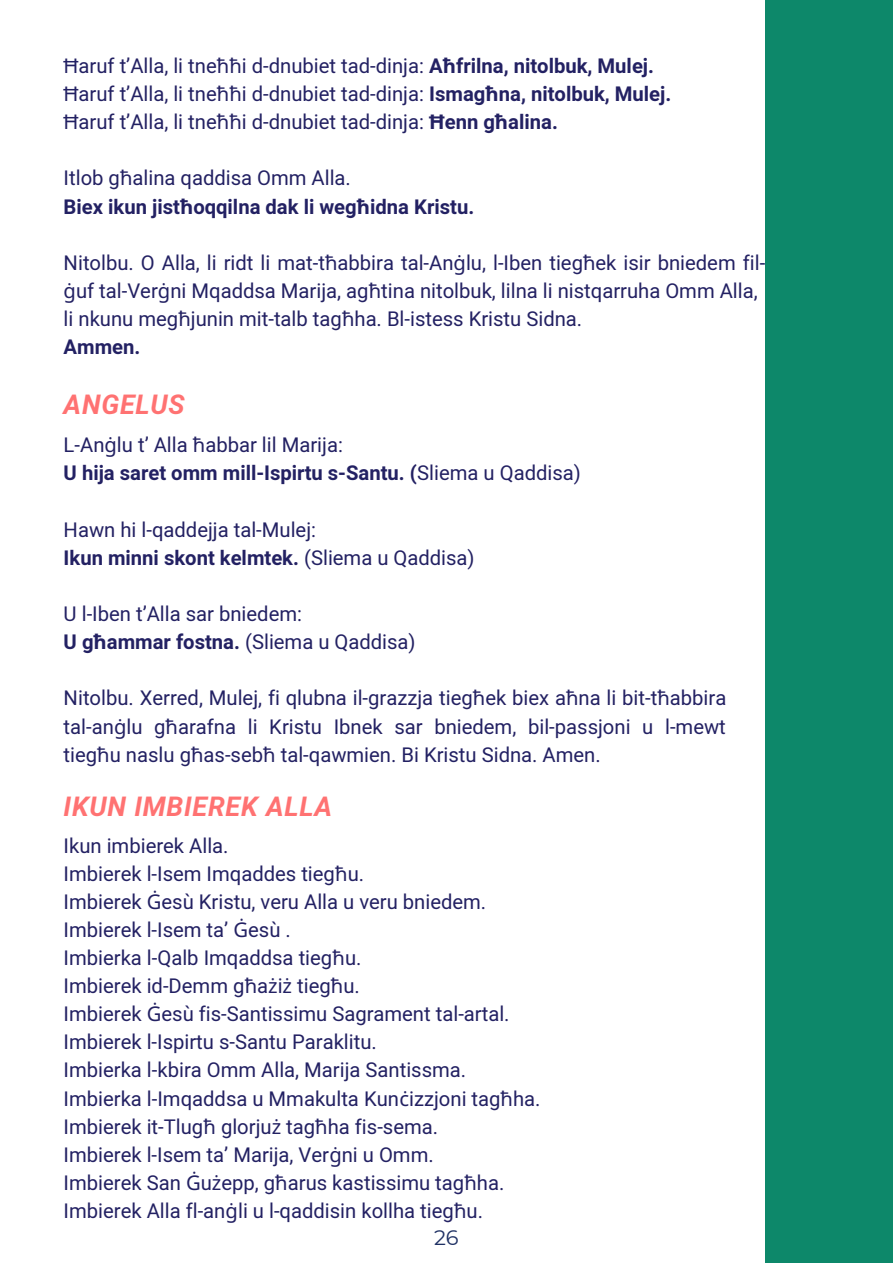
<style>
.page{position:relative;width:893px;height:1264px;background:#fff}
.page>*{position:absolute;margin:0;border:0;box-sizing:border-box;transform-origin:0 0}
.t1{font:italic 700 27px "Mardoto";letter-spacing:.03em;color:#ff7272}
.t2{font:21px "Montserrat";color:#1f3164}
.t3{font:20.25px/28px "Mardoto";color:#232163}
.t4{font:700 20.25px "Mardoto";color:#232163}
.s1{font-family:"Noto Sans"}
.s2{font-weight:700}
.s3{font-family:"Noto Sans";font-weight:700}
.s4{font-weight:400}
</style>
<div class="page">
<div style="left:765px;top:0;width:127px;height:1262px;background:#0d886a"></div>
<p class="t3" style="left:64px;top:52px;width:592px"><span class="s1">Ħ</span>aruf t’Alla, li tne<span class="s1">ħħ</span>i d-dnubiet tad-dinja: <span class="s2">A</span><span class="s3">ħ</span><span class="s2">frilna, nitolbuk, Mulej.</span></p>
<p class="t3" style="left:64px;top:80px;width:609px"><span class="s1">Ħ</span>aruf t’Alla, li tne<span class="s1">ħħ</span>i d-dnubiet tad-dinja: <span class="s2">Ismag</span><span class="s3">ħ</span><span class="s2">na, nitolbuk, Mulej.</span></p>
<p class="t3" style="left:64px;top:108px;width:495px"><span class="s1">Ħ</span>aruf t’Alla, li tne<span class="s1">ħħ</span>i d-dnubiet tad-dinja: <span class="s3">Ħ</span><span class="s2">enn g</span><span class="s3">ħ</span><span class="s2">alina.</span></p>
<p class="t3" style="left:64px;top:164px;width:289px">Itlob g<span class="s1">ħ</span>alina qaddisa Omm Alla.</p>
<p class="t4" style="left:64px;top:195px;width:412px">Biex ikun jist<span class="s1">ħ</span>oqqilna dak li weg<span class="s1">ħ</span>idna Kristu.</p>
<p class="t3" style="left:64px;top:249px;width:703px">Nitolbu. O Alla, li ridt li mat-t<span class="s1">ħ</span>abbira tal-An<span class="s1">ġ</span>lu, l-Iben tieg<span class="s1">ħ</span>ek isir bniedem fil&shy;<span class="s1">ġ</span>uf tal-Ver<span class="s1">ġ</span>ni Mqaddsa Marija, ag<span class="s1">ħ</span>tina nitolbuk, lilna li nistqarruha Omm Alla,</p>
<p class="t3" style="left:64px;top:305px;width:520px">li nkunu meg<span class="s1">ħ</span>junin mit-talb tag<span class="s1">ħ</span>ha. Bl-istess Kristu Sidna.</p>
<p class="t4" style="left:64px;top:335px;width:78px">Ammen.</p>
<p class="t1" style="left:64px;top:388px;width:122px">ANGELUS</p>
<p class="t3" style="left:64px;top:431px;width:281px">L-An<span class="s1">ġ</span>lu t’ Alla <span class="s1">ħ</span>abbar lil Marija:</p>
<p class="t4" style="left:64px;top:461px;width:518px">U hija saret omm mill-Ispirtu s-Santu. (<span class="s4">Sliema u Qaddisa)</span></p>
<p class="t3" style="left:64px;top:516px;width:254px">Hawn hi l-qaddejja tal-Mulej:</p>
<p class="t4" style="left:64px;top:546px;width:412px">Ikun minni skont kelmtek. <span class="s4">(Sliema u Qaddisa)</span></p>
<p class="t3" style="left:64px;top:600px;width:240px">U l-Iben t’Alla sar bniedem:</p>
<p class="t3" style="left:64px;top:628px;width:353px"><span class="s2">U g</span><span class="s3">ħ</span><span class="s2">ammar fostna.</span> (Sliema u Qaddisa)</p>
<p class="t3" style="left:64px;top:684px;width:664px;text-align:justify">Nitolbu. Xerred, Mulej, fi qlubna il-grazzja tieg<span class="s1">ħ</span>ek biex a<span class="s1">ħ</span>na li bit-t<span class="s1">ħ</span>abbira tal-an<span class="s1">ġ</span>lu g<span class="s1">ħ</span>arafna li Kristu Ibnek sar bniedem, bil-passjoni u l-mewt tieg<span class="s1">ħ</span>u naslu g<span class="s1">ħ</span>as-seb<span class="s1">ħ</span> tal-qawmien. Bi Kristu Sidna. Amen.</p>
<p class="t1" style="left:64px;top:791px;width:270px">IKUN IMBIEREK ALLA</p>
<p class="t3" style="left:64px;top:831px;width:166px">Ikun imbierek Alla.</p>
<p class="t3" style="left:64px;top:859px;width:302px">Imbierek l-Isem Imqaddes tieg<span class="s1">ħ</span>u.</p>
<p class="t3" style="left:64px;top:887px;width:424px">Imbierek <span class="s1">Ġ</span>esù Kristu, veru Alla u veru bniedem.</p>
<p class="t3" style="left:64px;top:915px;width:229px">Imbierek l-Isem ta’ <span class="s1">Ġ</span>esù .</p>
<p class="t3" style="left:64px;top:944px;width:299px">Imbierka l-Qalb Imqaddsa tieg<span class="s1">ħ</span>u.</p>
<p class="t3" style="left:64px;top:972px;width:297px">Imbierek id-Demm g<span class="s1">ħ</span>a<span class="s1">ż</span>i<span class="s1">ż</span> tieg<span class="s1">ħ</span>u.</p>
<p class="t3" style="left:64px;top:1000px;width:447px">Imbierek <span class="s1">Ġ</span>esù fis-Santissimu Sagrament tal-artal.</p>
<p class="t3" style="left:64px;top:1028px;width:315px">Imbierek l-Ispirtu s-Santu Paraklitu.</p>
<p class="t3" style="left:64px;top:1056px;width:404px">Imbierka l-kbira Omm Alla, Marija Santissma.</p>
<p class="t3" style="left:64px;top:1084px;width:478px">Imbierka l-Imqaddsa u Mmakulta Kun<span class="s1">ċ</span>izzjoni tag<span class="s1">ħ</span>ha.</p>
<p class="t3" style="left:64px;top:1112px;width:376px">Imbierek it-Tlug<span class="s1">ħ</span> glorju<span class="s1">ż</span> tag<span class="s1">ħ</span>ha fis-sema.</p>
<p class="t3" style="left:64px;top:1140px;width:371px">Imbierek l-Isem ta’ Marija, Ver<span class="s1">ġ</span>ni u Omm.</p>
<p class="t3" style="left:64px;top:1168px;width:442px">Imbierek San <span class="s1">Ġ</span>u<span class="s1">ż</span>epp, g<span class="s1">ħ</span>arus kastissimu tag<span class="s1">ħ</span>ha.</p>
<p class="t3" style="left:64px;top:1196px;width:421px">Imbierek Alla fl-an<span class="s1">ġ</span>li u l-qaddisin kollha tieg<span class="s1">ħ</span>u.</p>
<p class="t2" style="left:434px;top:1224px;width:26px">26</p>
</div>
